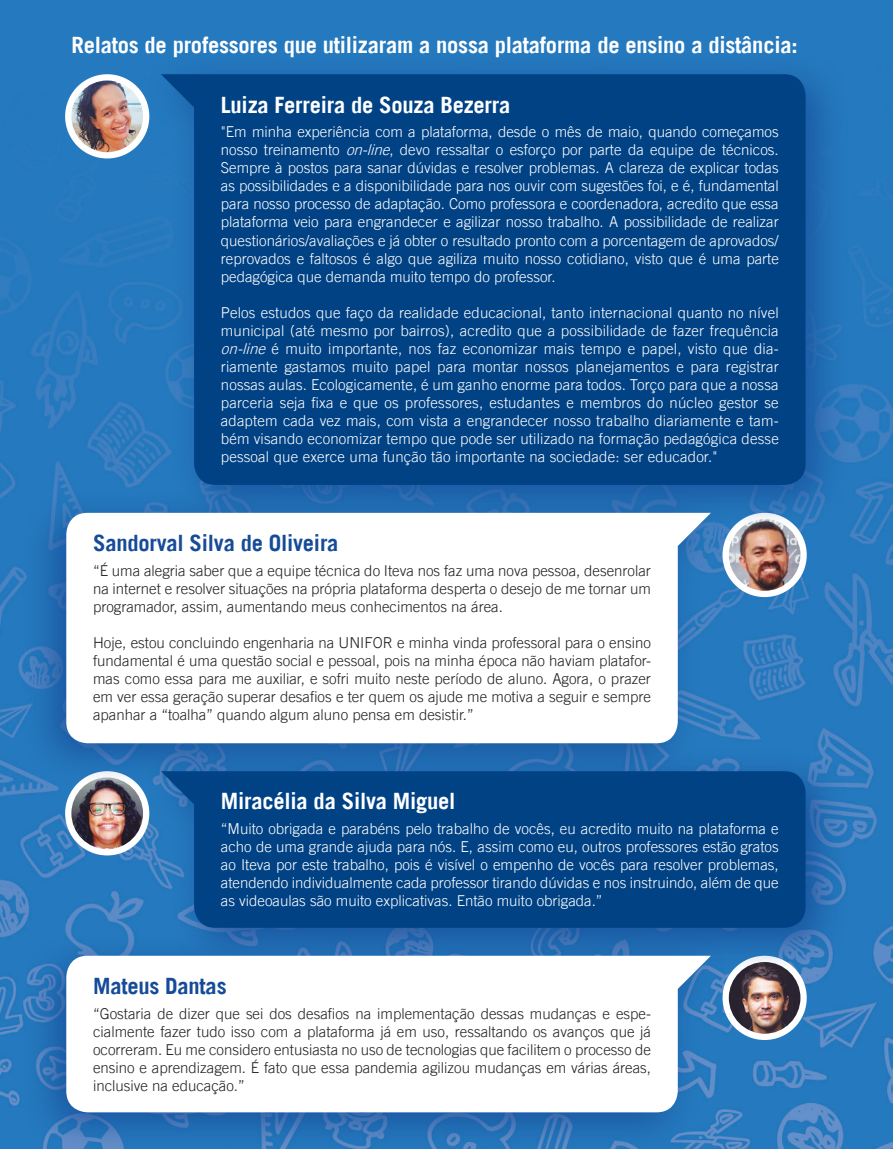
<style>
.page{position:relative;width:893px;height:1149px;background:#fff}
.page>*{position:absolute;margin:0;border:0;box-sizing:border-box;transform-origin:0 0}
.t1{font:700 22.5px "Trade Gothic LT Std";letter-spacing:-.01em;color:#fff}
.t2{font:700 22.5px "Trade Gothic LT Std";letter-spacing:-.01em;color:#154b97}
.t3{font:300 15px/18px "Trade Gothic LT Std";color:#fff;text-align:justify}
.t4{font:300 15px/18px "Trade Gothic LT Std";color:#231f20;text-align:justify}
.s1{font-style:italic}
</style>
<div class="page">
<img style="left:0;top:0;width:893px;height:1148px">
<div style="left:65px;top:74px;width:84px;height:84px;background:#fff;border-radius:50%"></div>
<div style="left:65px;top:771px;width:84px;height:84px;background:#fff;border-radius:50%"></div>
<svg style="left:722px;top:512px;width:85px;height:85px"></svg>
<svg style="left:722px;top:955px;width:85px;height:84px"></svg>
<div style="left:144px;top:51px;width:706px;height:477px;background:#154b97;opacity:.75"></div>
<div style="left:161px;top:74px;width:644px;height:410px;background:#014285"></div>
<div style="left:144px;top:747px;width:706px;height:224px;background:#154b97;opacity:.82"></div>
<div style="left:161px;top:771px;width:644px;height:156px;background:#014285"></div>
<div style="left:21px;top:488px;width:706px;height:298px;background:#154b97;opacity:.75"></div>
<svg style="left:66px;top:512px;width:645px;height:231px"></svg>
<div style="left:22px;top:932px;width:706px;height:216px;background:#154b97;opacity:.75"></div>
<svg style="left:66px;top:955px;width:645px;height:156px"></svg>
<img style="left:71px;top:80px;width:72px;height:72px;border-radius:36px">
<img style="left:71px;top:777px;width:72px;height:71px;border-radius:36px">
<img style="left:729px;top:519px;width:71px;height:71px;border-radius:36px">
<img style="left:729px;top:961px;width:71px;height:72px;border-radius:36px">
<p class="t1" style="left:71px;top:31px;width:728px">Relatos de professores que utilizaram a nossa plataforma de ensino a distância:</p>
<p class="t1" style="left:221px;top:91px;width:291px">Luiza Ferreira de Souza Bezerra</p>
<p class="t3" style="left:221px;top:123px;width:559px">"Em minha experiência com a plataforma, desde o mês de maio, quando começamos nosso treinamento <span class="s1">on-line</span>, devo ressaltar o esforço por parte da equipe de técnicos.<br>Sempre à postos para sanar dúvidas e resolver problemas. A clareza de explicar todas as possibilidades e a disponibilidade para nos ouvir com sugestões foi, e é, fundamental para nosso processo de adaptação. Como professora e coordenadora, acredito que essa plataforma veio para engrandecer e agilizar nosso trabalho. A possibilidade de realizar questionários/avaliações e já obter o resultado pronto com a porcentagem de aprovados/ reprovados e faltosos é algo que agiliza muito nosso cotidiano, visto que é uma parte pedagógica que demanda muito tempo do professor.</p>
<p class="t3" style="left:221px;top:303px;width:559px">Pelos estudos que faço da realidade educacional, tanto internacional quanto no nível municipal (até mesmo por bairros), acredito que a possibilidade de fazer frequência <span class="s1">on-line</span> é muito importante, nos faz economizar mais tempo e papel, visto que dia&shy;riamente gastamos muito papel para montar nossos planejamentos e para registrar nossas aulas. Ecologicamente, é um ganho enorme para todos. Torço para que a nossa parceria seja fixa e que os professores, estudantes e membros do núcleo gestor se adaptem cada vez mais, com vista a engrandecer nosso trabalho diariamente e tam&shy;bém visando economizar tempo que pode ser utilizado na formação pedagógica desse pessoal que exerce uma função tão importante na sociedade: ser educador."</p>
<p class="t2" style="left:93px;top:529px;width:247px">Sandorval Silva de Oliveira</p>
<p class="t4" style="left:93px;top:561px;width:559px">“É uma alegria saber que a equipe técnica do Iteva nos faz uma nova pessoa, desenrolar na internet e resolver situações na própria plataforma desperta o desejo de me tornar um programador, assim, aumentando meus conhecimentos na área.</p>
<p class="t4" style="left:93px;top:633px;width:559px">Hoje, estou concluindo engenharia na UNIFOR e minha vinda professoral para o ensino fundamental é uma questão social e pessoal, pois na minha época não haviam platafor&shy;mas como essa para me auxiliar, e sofri muito neste período de aluno. Agora, o prazer em ver essa geração superar desafios e ter quem os ajude me motiva a seguir e sempre apanhar a “toalha” quando algum aluno pensa em desistir.”</p>
<p class="t1" style="left:221px;top:787px;width:236px">Miracélia da Silva Miguel</p>
<p class="t3" style="left:221px;top:819px;width:559px">“Muito obrigada e parabéns pelo trabalho de vocês, eu acredito muito na plataforma e acho de uma grande ajuda para nós. E, assim como eu, outros professores estão gratos ao Iteva por este trabalho, pois é visível o empenho de vocês para resolver problemas, atendendo individualmente cada professor tirando dúvidas e nos instruindo, além de que as videoaulas são muito explicativas. Então muito obrigada.”</p>
<p class="t2" style="left:93px;top:971px;width:135px">Mateus Dantas</p>
<p class="t4" style="left:93px;top:1003px;width:559px">“Gostaria de dizer que sei dos desafios na implementação dessas mudanças e espe&shy;cialmente fazer tudo isso com a plataforma já em uso, ressaltando os avanços que já ocorreram. Eu me considero entusiasta no uso de tecnologias que facilitem o processo de ensino e aprendizagem. É fato que essa pandemia agilizou mudanças em várias áreas, inclusive na educação.”</p>
</div>
